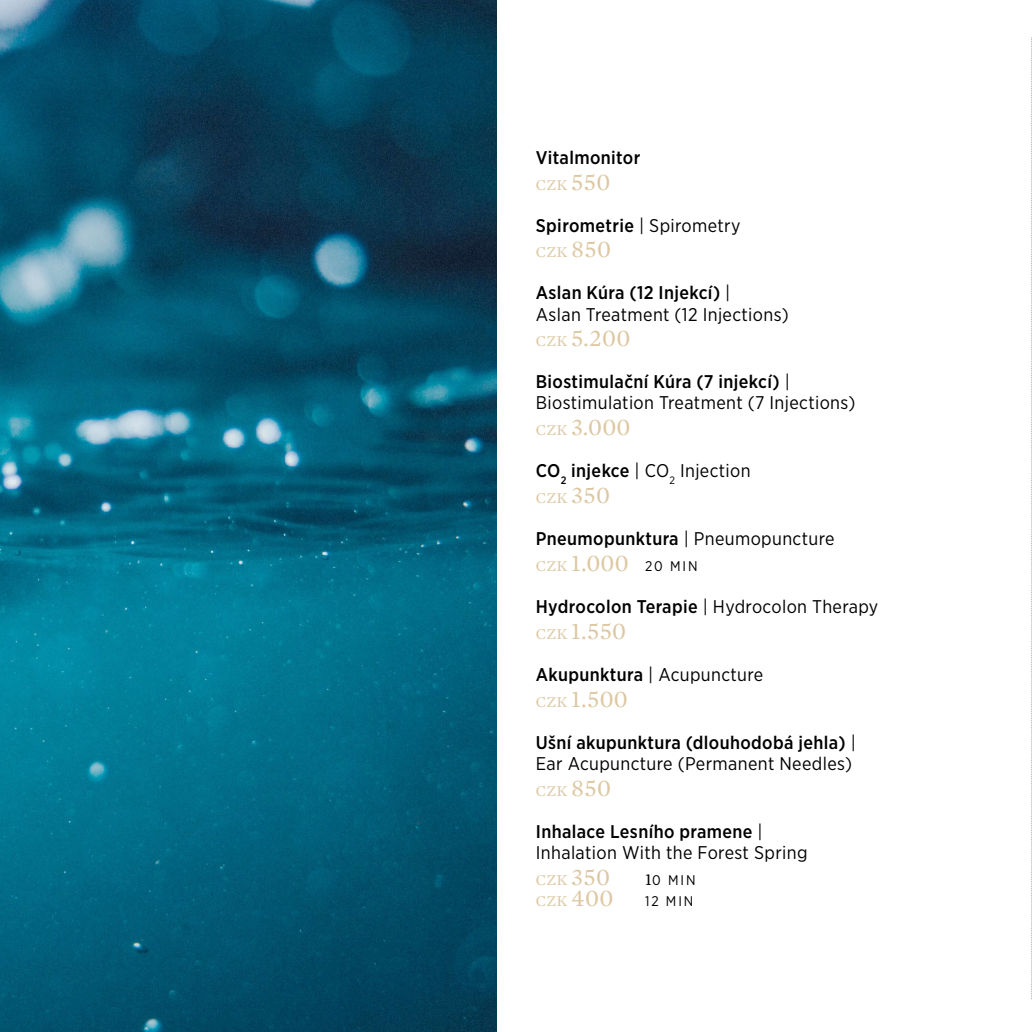
<style>
.page{position:relative;width:1032px;height:1032px;background:#fff}
.page>*{position:absolute;margin:0;border:0;box-sizing:border-box;transform-origin:0 0}
.t1{font:24.5px "Mercury Text G1";letter-spacing:.01em;color:#ddc8a2}
.t2{font:18.38px/21px "Gotham Narrow";letter-spacing:.02em;color:#000}
.t3{font:500 18.38px "Gotham Narrow";letter-spacing:.02em;color:#000}
.t4{font:15.4px "Mercury Text G1";letter-spacing:.01em;color:#ddc8a2}
.t5{font:14px "Gotham Narrow";letter-spacing:.14em;color:#000}
.s1{font-size:24.5px}
.s2{font-weight:400}
.s3{font-weight:500}
.s4{font-size:15.4px}
.s5{font-family:"Gotham Narrow";font-size:14px;color:#000}
.s6{font-family:"Mercury Text G1";font-size:17.15px}
</style>
<div class="page">
<svg style="left:1031px;top:37px;width:1px;height:963px"></svg>
<img style="left:0;top:0;width:496px;height:1032px">
<p class="t3" style="left:536px;top:145px;width:106px">Vitalmonitor</p>
<p class="t4" style="left:536px;top:173px;width:76px">CZK <span class="s1">550</span></p>
<p class="t3" style="left:536px;top:213px;width:206px">Spirometrie <span class="s2">| Spirometry</span></p>
<p class="t4" style="left:536px;top:241px;width:77px">CZK <span class="s1">850</span></p>
<p class="t2" style="left:536px;top:282px;width:254px"><span class="s3">Aslan Kúra (12 Injekcí)</span> |<br>Aslan Treatment (12 Injections)</p>
<h1 class="t1" style="left:536px;top:321px;width:96px"><span class="s4">CZK</span> 5.200</h1>
<p class="t2" style="left:536px;top:371px;width:321px"><span class="s3">Biostimulační Kúra (7 injekcí)</span> |<br>Biostimulation Treatment (7 Injections)</p>
<h1 class="t1" style="left:536px;top:410px;width:96px"><span class="s4">CZK</span> 3.000</h1>
<p class="t2" style="left:536px;top:460px;width:216px"><span class="s3">CO</span><sub>2</sub> <span class="s3">injekce</span> | CO<sub>2</sub> Injection</p>
<p class="t4" style="left:536px;top:487px;width:76px">CZK <span class="s1">350</span></p>
<p class="t2" style="left:536px;top:528px;width:300px"><span class="s3">Pneumopunktura</span> | Pneumopuncture</p>
<h1 class="t1" style="left:536px;top:546px;width:163px"><span class="s4">CZK</span> 1.000 <span class="s5">20 MIN</span></h1>
<p class="t2" style="left:536px;top:596px;width:344px"><span class="s3">Hydrocolon Terapie</span> | Hydrocolon Therapy</p>
<h1 class="t1" style="left:536px;top:613px;width:92px"><span class="s4">CZK</span> 1.550</h1>
<p class="t2" style="left:536px;top:664px;width:229px"><span class="s3">Akupunktura</span> | Acupuncture</p>
<h1 class="t1" style="left:536px;top:681px;width:94px"><span class="s4">CZK</span> 1.500</h1>
<p class="t2" style="left:536px;top:732px;width:322px"><span class="s3">Ušní akupunktura (dlouhodobá jehla)</span> |<br>Ear Acupuncture (Permanent Needles)</p>
<p class="t4" style="left:536px;top:780px;width:77px">CZK <span class="s1">850</span></p>
<p class="t2" style="left:536px;top:821px;width:273px"><span class="s3">Inhalace Lesního pramene</span> |<br>Inhalation With the Forest Spring</p>
<p class="t4" style="left:536px;top:869px;width:76px">CZK <span class="s1">350</span></p>
<p class="t5" style="left:645px;top:872px;width:52px"><span class="s6">1</span>0 MIN</p>
<p class="t4" style="left:536px;top:890px;width:79px">CZK <span class="s1">400</span></p>
<p class="t5" style="left:645px;top:893px;width:50px">12 MIN</p>
</div>
